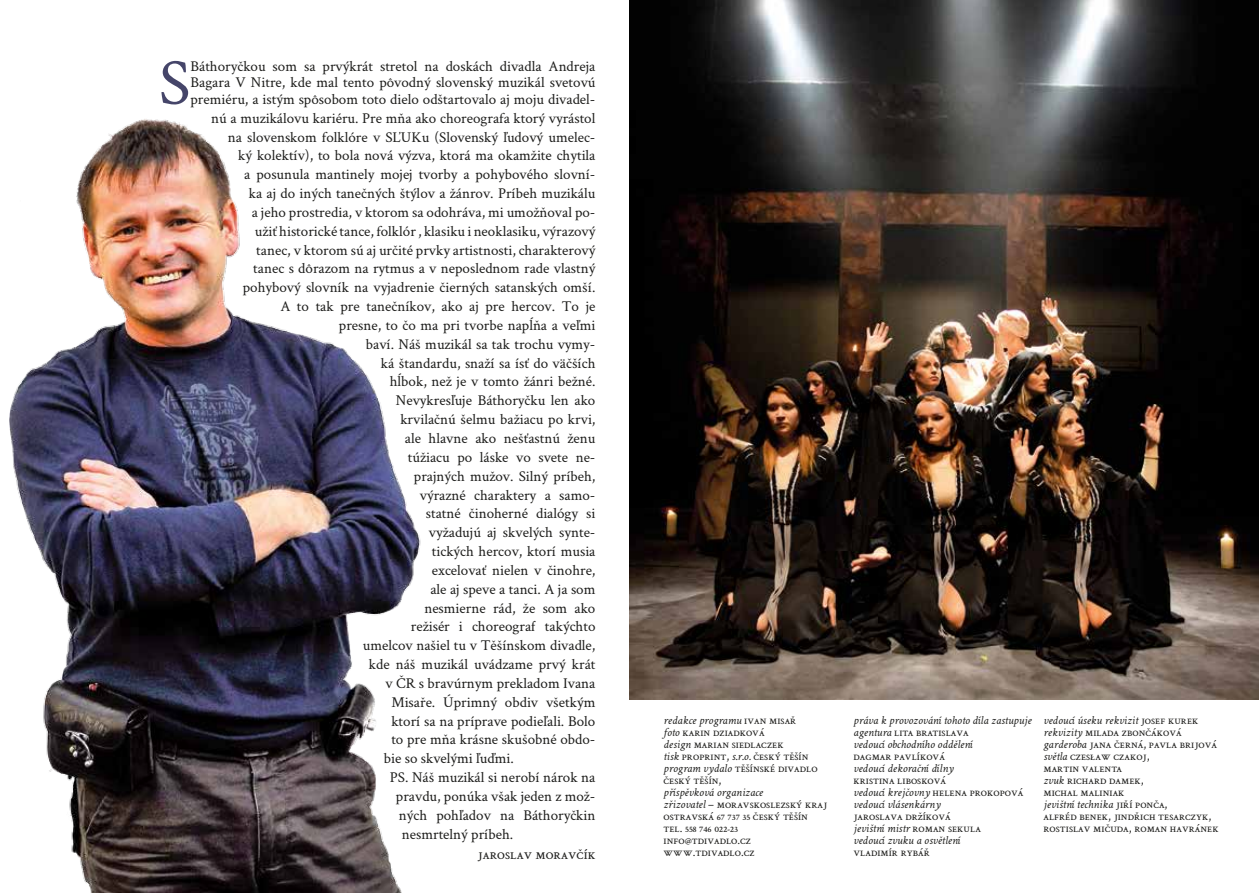
<style>
.page{position:relative;width:1259px;height:893px;background:#fff}
.page>*{position:absolute;margin:0;border:0;box-sizing:border-box;transform-origin:0 0}
.t1{font:66px "Crimson";color:#454569}
.t2{font:15px/16.5px "Crimson";color:#1d1d1b;text-align:justify}
.t3{font:12px/12px "Crimson";color:#1d1d1b}
.t4{font:italic 12px/12px "Crimson";color:#1d1d1b}
.s1{font-style:italic}
.s2{font-style:normal}
</style>
<div class="page">
<img style="left:10px;top:119px;width:411px;height:774px">
<img style="left:629px;top:0;width:630px;height:700px">
<h1 class="t1" style="left:159px;top:38px;width:33px">S</h1>
<p class="t2" style="left:190px;top:57px;width:406px">Báthoryčkou som sa prvýkrát stretol na doskách divadla Andreja Bagara V Nitre, kde mal tento pôvodný slovenský muzikál svetovú premiéru, a istým spôsobom toto dielo odštartovalo aj moju divadel-</p>
<p class="t2" style="left:211px;top:109px;width:386px">nú a muzikálovu kariéru. Pre mňa ako choreografa ktorý vyrástol</p>
<p class="t2" style="left:228px;top:128px;width:369px">na slovenskom folklóre v SĽUKu (Slovenský ľudový umelec-</p>
<p class="t2" style="left:238px;top:147px;width:359px">ký kolektív), to bola nová výzva, ktorá ma okamžite chytila</p>
<p class="t2" style="left:244px;top:166px;width:353px">a posunula mantinely mojej tvorby a pohybového slovní-</p>
<p class="t2" style="left:249px;top:184px;width:348px">ka aj do iných tanečných štýlov a žánrov. Príbeh muzikálu</p>
<p class="t2" style="left:252px;top:203px;width:345px">a jeho prostredia, v ktorom sa odohráva, mi umožňoval po-</p>
<p class="t2" style="left:255px;top:222px;width:342px">užiť historické tance, folklór , klasiku i neoklasiku, výrazový</p>
<p class="t2" style="left:256px;top:241px;width:341px">tanec, v ktorom sú aj určité prvky artistnosti, charakterový</p>
<p class="t2" style="left:253px;top:260px;width:344px">tanec s dôrazom na rytmus a v neposlednom rade vlastný</p>
<p class="t2" style="left:243px;top:279px;width:354px">pohybový slovník na vyjadrenie čierných satanských omší.</p>
<p class="t2" style="left:280px;top:297px;width:317px">A to tak pre tanečníkov, ako aj pre hercov. To je</p>
<p class="t2" style="left:339px;top:316px;width:258px">presne, to čo ma pri tvorbe napĺňa a veľmi</p>
<p class="t2" style="left:366px;top:335px;width:231px">baví. Náš muzikál sa tak trochu vymy-</p>
<p class="t2" style="left:381px;top:354px;width:216px">ká štandardu, snaží sa ísť do väčších</p>
<p class="t2" style="left:390px;top:373px;width:207px">hĺbok, než je v tomto žánri bežné.</p>
<p class="t2" style="left:396px;top:392px;width:201px">Nevykresľuje Báthoryčku len ako</p>
<p class="t2" style="left:400px;top:411px;width:197px">krvilačnú šelmu bažiacu po krvi,</p>
<p class="t2" style="left:405px;top:429px;width:192px">ale hlavne ako nešťastnú ženu</p>
<p class="t2" style="left:408px;top:448px;width:189px">túžiacu po láske vo svete ne-</p>
<p class="t2" style="left:414px;top:467px;width:183px">prajných mužov. Silný príbeh,</p>
<p class="t2" style="left:420px;top:486px;width:177px">výrazné charaktery a samo-</p>
<p class="t2" style="left:426px;top:505px;width:171px">statné činoherné dialógy si</p>
<p class="t2" style="left:429px;top:524px;width:168px">vyžadujú aj skvelých synte-</p>
<p class="t2" style="left:432px;top:542px;width:165px">tických hercov, ktorí musia</p>
<p class="t2" style="left:432px;top:561px;width:165px">excelovať nielen v činohre,</p>
<p class="t2" style="left:430px;top:580px;width:167px">ale aj speve a tanci. A ja som</p>
<p class="t2" style="left:424px;top:599px;width:173px">nesmierne rád, že som ako</p>
<p class="t2" style="left:411px;top:618px;width:186px">režisér i choreograf takýchto</p>
<p class="t2" style="left:363px;top:637px;width:234px">umelcov našiel tu v Těšínskom divadle,</p>
<p class="t2" style="left:369px;top:655px;width:228px">kde náš muzikál uvádzame prvý krát</p>
<p class="t2" style="left:385px;top:674px;width:212px">v ČR s bravúrnym prekladom Ivana</p>
<p class="t2" style="left:391px;top:693px;width:206px">Misaře. Úprimný obdiv všetkým</p>
<p class="t2" style="left:391px;top:712px;width:206px">ktorí sa na príprave podieľali. Bolo</p>
<p class="t2" style="left:391px;top:731px;width:206px">to pre mňa krásne skušobné obdo-</p>
<p class="t2" style="left:384px;top:750px;width:131px">bie so skvelými ľuďmi.</p>
<p class="t2" style="left:390px;top:768px;width:207px">PS. Náš muzikál si nerobí nárok na</p>
<p class="t2" style="left:396px;top:787px;width:201px">pravdu, ponúka však jeden z mož-</p>
<p class="t2" style="left:399px;top:806px;width:198px">ných pohľadov na Báthoryčkin</p>
<p class="t2" style="left:402px;top:825px;width:113px">nesmrtelný príbeh.</p>
<p class="t2" style="left:477px;top:845px;width:119px">jaroslav moravčík</p>
<p class="t3" style="left:663px;top:714px;width:156px"><span class="s1">redakce programu</span> ivan misař<br><span class="s1">foto</span> karin dziadková<br><span class="s1">design</span> marian siedlaczek<br><span class="s1">tisk</span> proprint, <span class="s1">s.r.o.</span> český těšín <span class="s1">program vydalo</span> těšínské divadlo český těšín,</p>
<p class="t3" style="left:663px;top:786px;width:165px"><span class="s1">příspěvková organizace<br>zřizovatel</span> – moravskoslezský kraj ostravská 67 737 35 český těšín tel. 558 746 022-23 info@tdivadlo.cz www.tdivadlo.cz</p>
<p class="t4" style="left:853px;top:714px;width:180px">práva k provozování tohoto díla zastupuje agentura <span class="s2">lita bratislava<br></span>vedoucí obchodního oddělení</p>
<p class="t3" style="left:853px;top:750px;width:93px">dagmar pavlíková</p>
<p class="t4" style="left:853px;top:762px;width:102px">vedoucí dekorační dílny</p>
<p class="t4" style="left:853px;top:774px;width:171px"><span class="s2">kristina libosková<br></span>vedoucí krejčovny <span class="s2">helena prokopová </span>vedoucí vlásenkárny</p>
<p class="t4" style="left:853px;top:810px;width:129px"><span class="s2">jaroslava držíková </span>jevištní mistr <span class="s2">roman sekula </span>vedoucí zvuku a osvětlení</p>
<p class="t3" style="left:853px;top:846px;width:78px">vladimír rybář</p>
<p class="t3" style="left:1043px;top:714px;width:177px"><span class="s1">vedoucí úseku rekvizit</span> josef kurek <span class="s1">rekvizity</span> milada zbončáková <span class="s1">garderoba</span> jana černá, pavla brijová <span class="s1">světla</span> czesław czakoj,<br>martin valenta<br><span class="s1">zvuk</span> richard damek,<br>michal maliniak<br><span class="s1">jevištní technika</span> jiří ponča,<br>alfréd benek, jindřich tesarczyk, rostislav mičuda, roman havránek</p>
</div>
